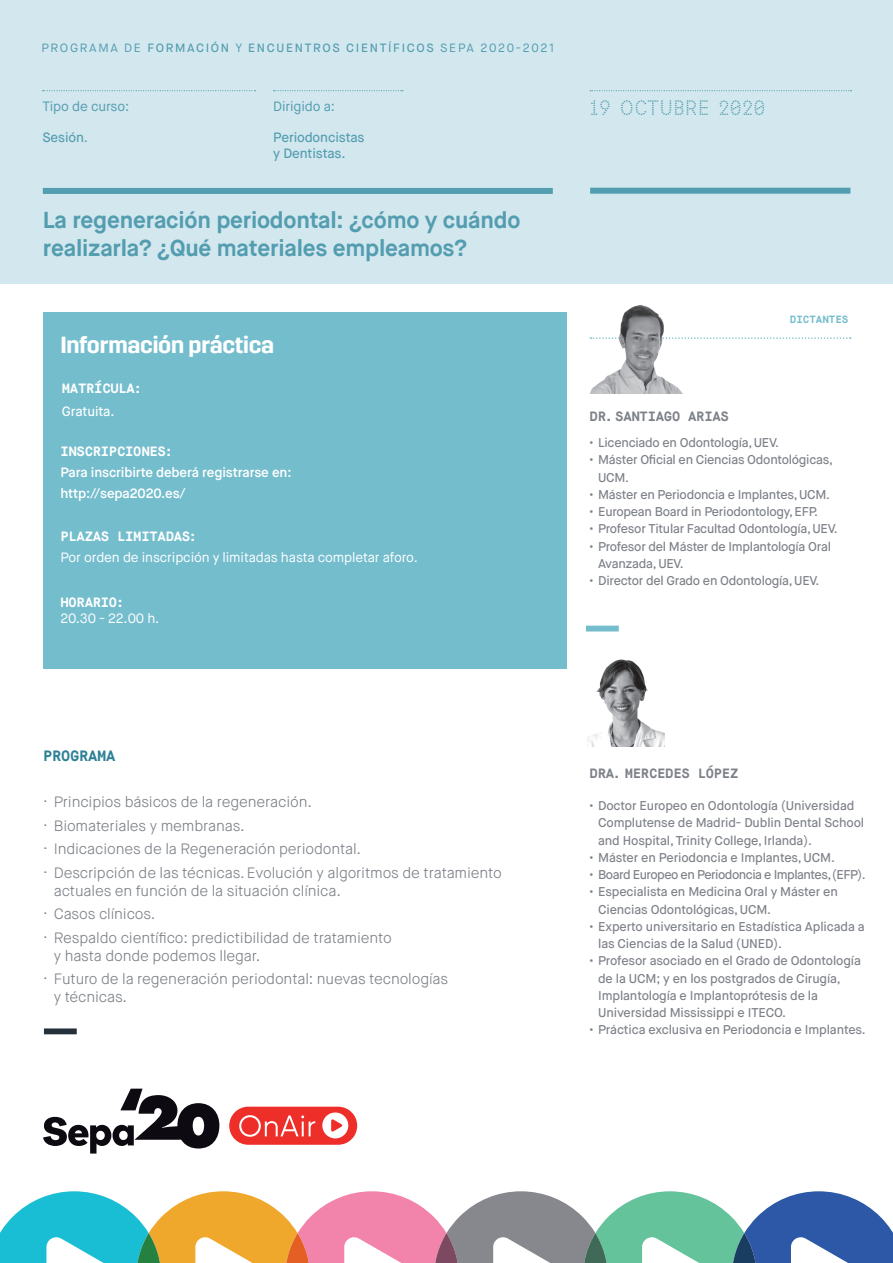
<style>
.page{position:relative;width:893px;height:1263px;background:#fff}
.page>*{position:absolute;margin:0;border:0;box-sizing:border-box;transform-origin:0 0}
.t1{font:600 23.25px "Trim";letter-spacing:-.01em;color:#fff}
.t2{font:700 23.1px/28px "Maison Neue";letter-spacing:-.01em;color:#539db0}
.t3{font:700 21px "Beretta Sans Trial";color:#539db0}
.t4{font:300 15px/23.5px "Maison Neue";letter-spacing:-.01em;color:#7d8188}
.t5{font:700 15px "Maison Mono";letter-spacing:-.02em;color:#2d8097}
.t6{font:13.5px "Maison Neue";letter-spacing:-.01em;color:#fff}
.t7{font:600 13.5px/20.4px "Maison Neue";letter-spacing:-.01em;color:#fff}
.t8{font:700 13.5px "Maison Mono";letter-spacing:-.02em;color:#fff}
.t9{font:700 13.5px "Maison Mono";letter-spacing:-.02em;color:#7d8188}
.t10{font:500 13.5px/16.2px "Maison Neue";letter-spacing:-.01em;color:#539db0}
.t11{font:13.5px "Maison Neue";letter-spacing:-.01em;color:#539db0}
.t12{font:500 13.5px "Maison Neue";letter-spacing:-.01em;color:#fff}
.t13{font:500 12.75px/17.2px "Maison Neue";letter-spacing:-.01em;color:#7d8188}
.t14{font:500 12.75px "Maison Neue";letter-spacing:-.04em;color:#7d8188}
.t15{font:500 12px "Maison Neue";letter-spacing:.14em;color:#539db0}
.t16{font:700 10.5px "Maison Mono";color:#74bdcd}
.s1{font-weight:400}
</style>
<div class="page">
<div style="left:44px;top:313px;width:523px;height:356px;background:#74bdcd"></div>
<div style="left:0;top:0;width:893px;height:283px;background:#d3e7ee"></div>
<svg style="left:274px;top:90px;width:129px;height:1px"></svg>
<svg style="left:43px;top:90px;width:213px;height:1px"></svg>
<svg style="left:590px;top:90px;width:261px;height:1px"></svg>
<div style="left:44px;top:1028px;width:33px;height:6px;background:#24303a"></div>
<div style="left:43px;top:188px;width:510px;height:6px;background:#539db0"></div>
<div style="left:590px;top:188px;width:260px;height:6px;background:#539db0"></div>
<svg style="left:687px;top:337px;width:164px;height:2px"></svg>
<img style="left:590px;top:305px;width:96px;height:89px">
<img style="left:587px;top:659px;width:77px;height:87px">
<div style="left:586px;top:626px;width:33px;height:5px;background:#74bdcd"></div>
<svg style="left:0;top:1191px;width:893px;height:72px"></svg>
<svg style="left:43px;top:1089px;width:176px;height:64px"></svg>
<div style="left:229px;top:1107px;width:128px;height:38px;background:#ee2e29;border-radius:19px"></div>
<svg style="left:239px;top:1115px;width:76px;height:22px"></svg>
<svg style="left:322px;top:1112px;width:26px;height:26px"></svg>
<p class="t15" style="left:41px;top:40px;width:515px"><span class="s1">PROGRAMA DE</span> FORMACIÓN <span class="s1">Y</span> ENCUENTROS CIENTÍFICOS <span class="s1">SEPA 2020-2021</span></p>
<p class="t11" style="left:43px;top:98px;width:88px">Tipo de curso:</p>
<p class="t10" style="left:43px;top:129px;width:47px">Sesión<span class="s1">.</span></p>
<p class="t11" style="left:273px;top:98px;width:63px">Dirigido a:</p>
<p class="t10" style="left:273px;top:129px;width:93px">Periodoncistas y Dentistas.</p>
<h2 class="t2" style="left:43px;top:206px;width:479px">La regeneración periodontal: ¿cómo y cuándo realizarla? ¿Qué materiales empleamos?</h2>
<h1 class="t1" style="left:60px;top:331px;width:215px">Información práctica</h1>
<p class="t8" style="left:62px;top:380px;width:83px">MATRÍCULA:</p>
<p class="t12" style="left:62px;top:403px;width:54px">Gratuita.</p>
<p class="t8" style="left:60px;top:443px;width:115px">INSCRIPCIONES:</p>
<p class="t7" style="left:60px;top:463px;width:233px">Para inscribirte deberá registrarse en: http://sepa2020.es/</p>
<p class="t8" style="left:60px;top:528px;width:139px">PLAZAS LIMITADAS:</p>
<p class="t6" style="left:60px;top:548px;width:359px">Por orden de inscripción y limitadas hasta completar aforo.</p>
<p class="t8" style="left:60px;top:594px;width:67px">HORARIO:</p>
<p class="t6" style="left:60px;top:610px;width:101px">20.30 - 22.00 h.</p>
<h3 class="t3" style="left:590px;top:96px;width:178px">19 OCTUBRE 2020</h3>
<p class="t16" style="left:790px;top:312px;width:60px">DICTANTES</p>
<p class="t9" style="left:590px;top:408px;width:141px">DR.SANTIAGO ARIAS</p>
<p class="t13" style="left:590px;top:434px;width:191px">• Licenciado en Odontología, UEV.</p>
<p class="t13" style="left:598px;top:451px;width:236px;text-indent:-9px">• Máster Oficial en Ciencias Odontológicas,<br>UCM.</p>
<p class="t13" style="left:590px;top:486px;width:242px">• Máster en Periodoncia e Implantes, UCM.</p>
<p class="t13" style="left:590px;top:503px;width:230px">• European Board in Periodontology, EFP.</p>
<p class="t13" style="left:590px;top:520px;width:250px">• Profesor Titular Facultad Odontología, UEV.</p>
<p class="t13" style="left:598px;top:538px;width:234px;text-indent:-9px">• Profesor del Máster de Implantología Oral<br>Avanzada, UEV.</p>
<p class="t13" style="left:590px;top:572px;width:231px">• Director del Grado en Odontología, UEV.</p>
<p class="t5" style="left:43px;top:747px;width:74px">PROGRAMA</p>
<p class="t4" style="left:43px;top:790px;width:460px">· Principios básicos de la regeneración.<br>· Biomateriales y membranas.<br>· Indicaciones de la Regeneración periodontal.<br>· Descripción de las técnicas. Evolución y algoritmos de tratamiento</p>
<p class="t4" style="left:43px;top:879px;width:350px;text-indent:11px">actuales en función de la situación clínica.<br>· Casos clínicos.<br>· Respaldo científico: predictibilidad de tratamiento</p>
<p class="t4" style="left:43px;top:944px;width:407px;text-indent:11px">y hasta donde podemos llegar.<br>· Futuro de la regeneración periodontal: nuevas tecnologías</p>
<p class="t4" style="left:54px;top:985px;width:75px">y técnicas.</p>
<p class="t9" style="left:590px;top:765px;width:150px">DRA. MERCEDES LÓPEZ</p>
<p class="t13" style="left:598px;top:797px;width:267px;text-indent:-9px">• Doctor Europeo en Odontología (Universidad<br>Complutense de Madrid- Dublin Dental School and Hospital, Trinity College, Irlanda).</p>
<p class="t13" style="left:590px;top:849px;width:247px">• Máster en Periodoncia e Implantes, UCM.</p>
<p class="t14" style="left:590px;top:866px;width:278px">• Board Europeo en Periodoncia e Implantes, (EFP).</p>
<p class="t13" style="left:598px;top:883px;width:241px;text-indent:-9px">• Especialista en Medicina Oral y Máster en<br>Ciencias Odontológicas, UCM.</p>
<p class="t13" style="left:598px;top:918px;width:268px;text-indent:-9px">• Experto universitario en Estadística Aplicada a las Ciencias de la Salud (UNED).</p>
<p class="t13" style="left:598px;top:952px;width:264px;text-indent:-9px">• Profesor asociado en el Grado de Odontología de la UCM; y en los postgrados de Cirugía, Implantología e Implantoprótesis de la Universidad Mississippi e ITECO.</p>
<p class="t13" style="left:590px;top:1021px;width:278px">• Práctica exclusiva en Periodoncia e Implantes.</p>
</div>
